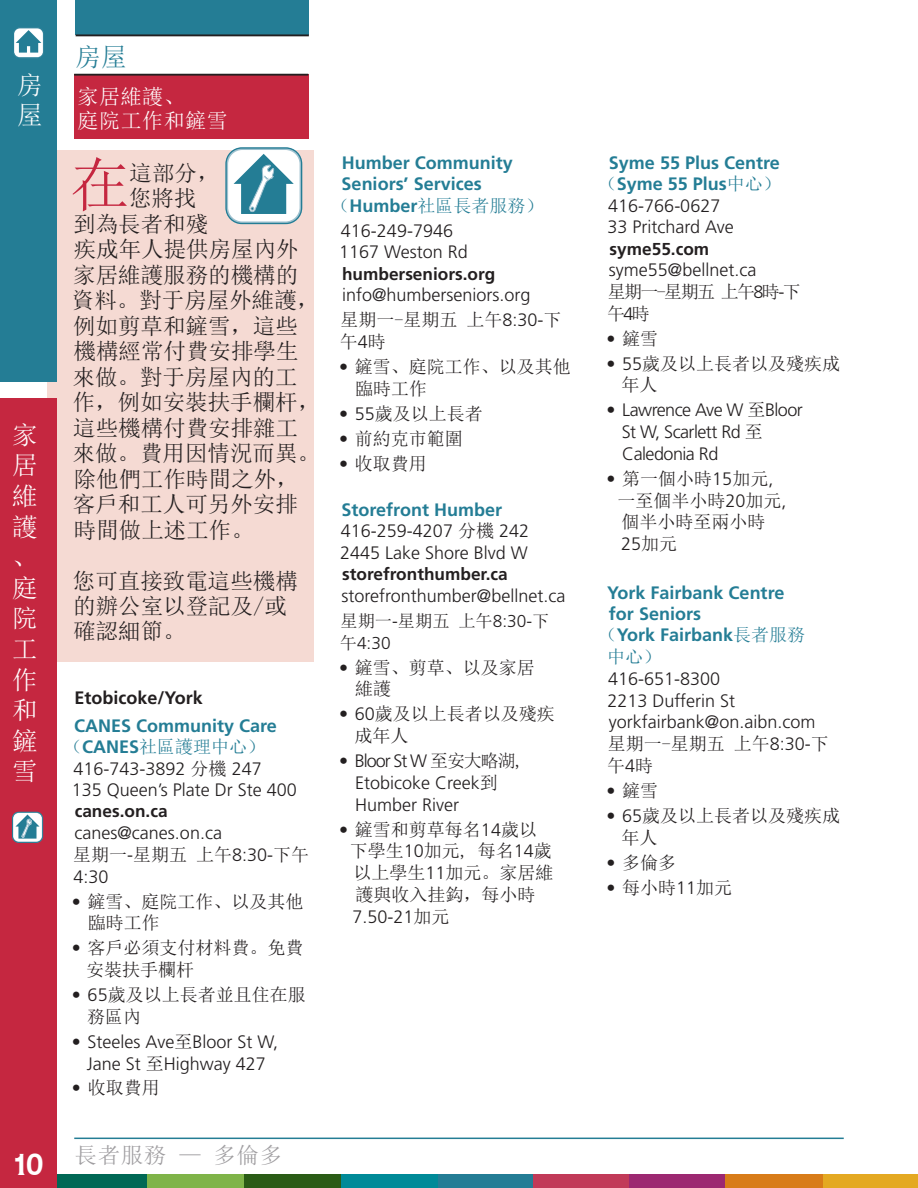
<style>
.page{position:relative;width:918px;height:1188px;background:#fff}
.page>*{position:absolute;margin:0;border:0;box-sizing:border-box;transform-origin:0 0}
.t1{font:59.85px "Sim Sun";color:#c52740}
.t2{font:700 27px "Quorum";color:#fff}
.t3{font:25.5px/30.6px "Sim Sun";color:#fff}
.t4{font:25.5px "Sim Sun";color:#247d95}
.t5{font:22.5px/25.5px "Sim Sun";color:#231f20}
.t6{font:22.5px "Sim Sun";letter-spacing:.025em;color:#9f9da0}
.t7{font:21px/24px "Sim Sun";letter-spacing:.025em;color:#fff}
.t8{font:300 18px/21.8px "Frutiger";color:#231f20}
.t9{font:18px/21.8px "Sim Sun";color:#231f20}
.t10{font:700 18px/21px "Frutiger LT Std";color:#247d95}
.t11{font:300 18px/21.8px "Frutiger";letter-spacing:-.03em;color:#231f20}
.t12{font:18px "Sim Sun";color:#247d95}
.t13{font:700 18px "Frutiger LT Std";color:#231f20}
.t14{font:700 17.25px "Frutiger LT Std";color:#231f20}
.t15{font:17.25px "Sim Sun";color:#231f20}
.t16{font:300 17.25px "Frutiger";color:#231f20}
.s1{font-family:"Frutiger LT Std";font-weight:700}
.s2{font-family:"Sim Sun";font-weight:400}
.s3{font-family:"Frutiger";font-weight:300}
</style>
<div class="page">
<div style="left:50px;top:1174px;width:97px;height:14px;background:#006855"></div>
<div style="left:147px;top:1174px;width:97px;height:14px;background:#7fb449"></div>
<div style="left:244px;top:1174px;width:97px;height:14px;background:#2a5c16"></div>
<div style="left:341px;top:1174px;width:97px;height:14px;background:#008a98"></div>
<div style="left:438px;top:1174px;width:97px;height:14px;background:#247d95"></div>
<div style="left:534px;top:1174px;width:97px;height:14px;background:#c13a58"></div>
<div style="left:629px;top:1174px;width:97px;height:14px;background:#9c2871"></div>
<div style="left:726px;top:1174px;width:97px;height:14px;background:#d87c19"></div>
<div style="left:823px;top:1174px;width:95px;height:14px;background:#e4a922"></div>
<div style="left:48px;top:150px;width:266px;height:512px;background:#f5dad3"></div>
<div style="left:0;top:398px;width:56px;height:790px;background:#c52740"></div>
<div style="left:0;top:0;width:56px;height:381px;background:#247d95"></div>
<div style="left:76px;top:0;width:233px;height:35px;background:#247d95"></div>
<div style="left:74px;top:74px;width:234px;height:65px;background:#c52740"></div>
<hr style="left:76px;top:34px;width:233px;height:2px;background:#231f20">
<hr style="left:74px;top:74px;width:234px;height:2px;background:#231f20">
<hr style="left:74px;top:1138px;width:770px;height:1px;background:#247d95">
<div style="left:13px;top:813px;width:29px;height:29px;background:#fff;border-radius:6px"></div>
<div style="left:12px;top:812px;width:31px;height:31px;border:1px solid #247d95;border-radius:6px"></div>
<svg style="left:15px;top:815px;width:25px;height:24px"></svg>
<div style="left:227px;top:149px;width:74px;height:74px;background:#fff;border-radius:15px"></div>
<div style="left:226px;top:147px;width:76px;height:77px;border:3px solid #9fc1cf;border-radius:15px"></div>
<div style="left:225px;top:147px;width:77px;height:77px;border:1px solid #247d95;border-radius:16px"></div>
<svg style="left:234px;top:154px;width:60px;height:60px"></svg>
<div style="left:14px;top:28px;width:29px;height:30px;background:#fff;border-radius:6px"></div>
<div style="left:13px;top:27px;width:31px;height:31px;border:1px solid #247d95;border-radius:6px"></div>
<svg style="left:16px;top:30px;width:25px;height:23px"></svg>
<h3 class="t3" style="left:17px;top:69px;width:27px">房屋</h3>
<h3 class="t3" style="left:12px;top:419px;width:27px;text-align:justify">家居維護、庭院工作和鏟雪</h3>
<h2 class="t2" style="left:15px;top:1147px;width:31px">10</h2>
<h3 class="t4" style="left:76px;top:44px;width:52px">房屋</h3>
<p class="t7" style="left:78px;top:85px;width:152px">家居維護、<br>庭院工作和鏟雪</p>
<h1 class="t1" style="left:70px;top:155px;width:61px">在</h1>
<p class="t5" style="left:130px;top:160px;width:91px">這部分，</p>
<p class="t5" style="left:129px;top:185px;width:69px">您將找</p>
<p class="t5" style="left:73px;top:211px;width:136px">到為長者和殘</p>
<p class="t5" style="left:74px;top:236px;width:227px">疾成年人提供房屋內外</p>
<p class="t5" style="left:73px;top:262px;width:227px">家居維護服務的機構的</p>
<p class="t5" style="left:72px;top:287px;width:249px">資料。對于房屋外維護，</p>
<p class="t5" style="left:73px;top:313px;width:227px">例如剪草和鏟雪，這些</p>
<p class="t5" style="left:74px;top:338px;width:226px">機構經常付費安排學生</p>
<p class="t5" style="left:73px;top:364px;width:227px">來做。對于房屋內的工</p>
<p class="t5" style="left:73px;top:389px;width:249px">作，例如安裝扶手欄杆，</p>
<p class="t5" style="left:73px;top:415px;width:227px">這些機構付費安排雜工</p>
<p class="t5" style="left:73px;top:440px;width:249px">來做。費用因情況而異。</p>
<p class="t5" style="left:74px;top:466px;width:226px">除他們工作時間之外，</p>
<p class="t5" style="left:73px;top:491px;width:226px">客戶和工人可另外安排</p>
<p class="t5" style="left:74px;top:517px;width:182px">時間做上述工作。</p>
<p class="t5" style="left:73px;top:568px;width:226px">您可直接致電這些機構的辦公室以登記及/或確認細節。</p>
<p class="t13" style="left:74px;top:687px;width:130px">Etobicoke/York</p>
<p class="t10" style="left:74px;top:715px;width:204px">CANES Community Care</p>
<p class="t12" style="left:64px;top:737px;width:203px">（<span class="s1">CANES</span>社區護理中心）</p>
<p class="t8" style="left:72px;top:758px;width:227px">416-743-3892 <span class="s2">分機</span> 247<br>135 Queen’s Plate Dr Ste 400</p>
<p class="t14" style="left:75px;top:801px;width:94px">canes.on.ca</p>
<p class="t8" style="left:75px;top:822px;width:149px">canes@canes.on.ca</p>
<p class="t9" style="left:73px;top:844px;width:238px">星期一<span class="s3">-</span>星期五 上午<span class="s3">8:30-</span>下午</p>
<p class="t8" style="left:74px;top:866px;width:37px">4:30</p>
<p class="t9" style="left:88px;top:890px;width:217px;text-indent:-16px"><span class="s3">•</span> 鏟雪、庭院工作、以及其他臨時工作</p>
<p class="t9" style="left:86px;top:937px;width:219px;text-indent:-14px"><span class="s3">•</span> 客戶必須支付材料費。免費安裝扶手欄杆</p>
<p class="t9" style="left:87px;top:984px;width:220px;text-indent:-15px"><span class="s3">• 65</span>歲及以上長者並且住在服務區內</p>
<p class="t8" style="left:72px;top:1031px;width:208px;text-align:center">• Steeles Ave<span class="s2">至</span>Bloor St W,<br>Jane St <span class="s2">至</span>Highway 427</p>
<p class="t9" style="left:72px;top:1077px;width:89px"><span class="s3">•</span> 收取費用</p>
<p class="t6" style="left:75px;top:1144px;width:209px">長者服務 — 多倫多</p>
<p class="t10" style="left:342px;top:152px;width:173px">Humber Community<br>Seniors’ Services</p>
<p class="t12" style="left:332px;top:196px;width:214px">（<span class="s1">Humber</span>社區長者服務）</p>
<p class="t8" style="left:339px;top:220px;width:130px">416-249-7946<br>1167 Weston Rd</p>
<p class="t14" style="left:342px;top:263px;width:155px">humberseniors.org</p>
<p class="t8" style="left:342px;top:284px;width:190px">info@humberseniors.org</p>
<p class="t9" style="left:340px;top:309px;width:223px">星期一-星期五 上午<span class="s3">8:30-</span>下午<span class="s3">4</span>時</p>
<p class="t9" style="left:355px;top:356px;width:217px;text-indent:-16px"><span class="s3">•</span> 鏟雪、庭院工作、以及其他臨時工作</p>
<p class="t9" style="left:339px;top:402px;width:145px"><span class="s3">• 55</span>歲及以上長者</p>
<p class="t9" style="left:339px;top:427px;width:125px"><span class="s3">•</span> 前約克市範圍</p>
<p class="t9" style="left:339px;top:452px;width:89px"><span class="s3">•</span> 收取費用</p>
<p class="t10" style="left:342px;top:499px;width:162px">Storefront Humber</p>
<p class="t8" style="left:340px;top:521px;width:190px">416-259-4207 <span class="s2">分機</span> 242<br>2445 Lake Shore Blvd W</p>
<p class="t14" style="left:342px;top:564px;width:167px">storefronthumber.ca</p>
<p class="t8" style="left:342px;top:585px;width:225px">storefronthumber@bellnet.ca</p>
<p class="t15" style="left:340px;top:612px;width:210px">星期一<span class="s3">-</span>星期五 上午<span class="s3">8:30-</span>下</p>
<p class="t16" style="left:340px;top:633px;width:52px"><span class="s2">午</span>4:30</p>
<p class="t9" style="left:355px;top:656px;width:181px;text-indent:-16px"><span class="s3">•</span> 鏟雪、剪草、以及家居維護</p>
<p class="t9" style="left:354px;top:703px;width:202px;text-indent:-15px"><span class="s3">• 60</span>歲及以上長者以及殘疾成年人</p>
<p class="t8" style="left:355px;top:750px;width:170px;text-indent:-16px">• Bloor St W <span class="s2">至安大略湖,<br></span>Etobicoke Creek<span class="s2">到<br></span>Humber River</p>
<p class="t9" style="left:339px;top:818px;width:199px"><span class="s3">•</span> 鏟雪和剪草每名<span class="s3">14</span>歲以</p>
<p class="t9" style="left:350px;top:840px;width:204px">下學生<span class="s3">10</span>加元, 每名<span class="s3">14</span>歲</p>
<p class="t9" style="left:354px;top:862px;width:202px">以上學生<span class="s3">11</span>加元。家居維</p>
<p class="t9" style="left:355px;top:884px;width:182px">護與收入挂鈎，每小時</p>
<p class="t8" style="left:353px;top:906px;width:99px">7.50-21<span class="s2">加元</span></p>
<p class="t10" style="left:599px;top:152px;width:184px;text-align:center">Syme 55 Plus Centre<span class="s2">（</span>Syme 55 Plus<span class="s2">中心）</span></p>
<p class="t8" style="left:608px;top:195px;width:128px">416-766-0627<br>33 Pritchard Ave</p>
<p class="t14" style="left:610px;top:238px;width:101px">syme55.com</p>
<p class="t8" style="left:609px;top:259px;width:149px">syme55@bellnet.ca</p>
<p class="t9" style="left:607px;top:281px;width:195px">星期一-星期五 上午<span class="s3">8</span>時<span class="s3">-</span>下午<span class="s3">4</span>時</p>
<p class="t9" style="left:607px;top:327px;width:53px"><span class="s3">•</span> 鏟雪</p>
<p class="t9" style="left:622px;top:352px;width:220px;text-indent:-15px"><span class="s3">• 55</span>歲及以上長者以及殘疾成年人</p>
<p class="t11" style="left:622px;top:400px;width:183px;text-indent:-15px">• Lawrence Ave W <span class="s2">至</span>Bloor<br>St W, Scarlett Rd <span class="s2">至<br></span>Caledonia Rd</p>
<p class="t9" style="left:617px;top:468px;width:171px;text-indent:-11px"><span class="s3">•</span> 第一個小時<span class="s3">15</span>加元<span class="s3">,</span>一至個半小時<span class="s3">20</span>加元<span class="s3">,</span>個半小時至兩小時</p>
<p class="t8" style="left:621px;top:533px;width:58px">25<span class="s2">加元</span></p>
<p class="t10" style="left:607px;top:583px;width:179px">York Fairbank Centre</p>
<p class="t10" style="left:609px;top:604px;width:94px">for Seniors</p>
<p class="t10" style="left:599px;top:625px;width:208px"><span class="s2">（</span>York Fairbank<span class="s2">長者服務</span></p>
<p class="t12" style="left:607px;top:648px;width:55px">中心）</p>
<p class="t8" style="left:608px;top:668px;width:209px">416-651-8300<br>2213 Dufferin St yorkfairbank@on.aibn.com</p>
<p class="t9" style="left:607px;top:733px;width:223px">星期一-星期五 上午<span class="s3">8:30-</span>下午<span class="s3">4</span>時</p>
<p class="t9" style="left:607px;top:780px;width:53px"><span class="s3">•</span> 鏟雪</p>
<p class="t9" style="left:622px;top:805px;width:220px;text-indent:-15px"><span class="s3">• 65</span>歲及以上長者以及殘疾成年人</p>
<p class="t9" style="left:607px;top:851px;width:71px"><span class="s3">•</span> 多倫多</p>
<p class="t9" style="left:607px;top:876px;width:127px"><span class="s3">•</span> 每小時<span class="s3">11</span>加元</p>
</div>
